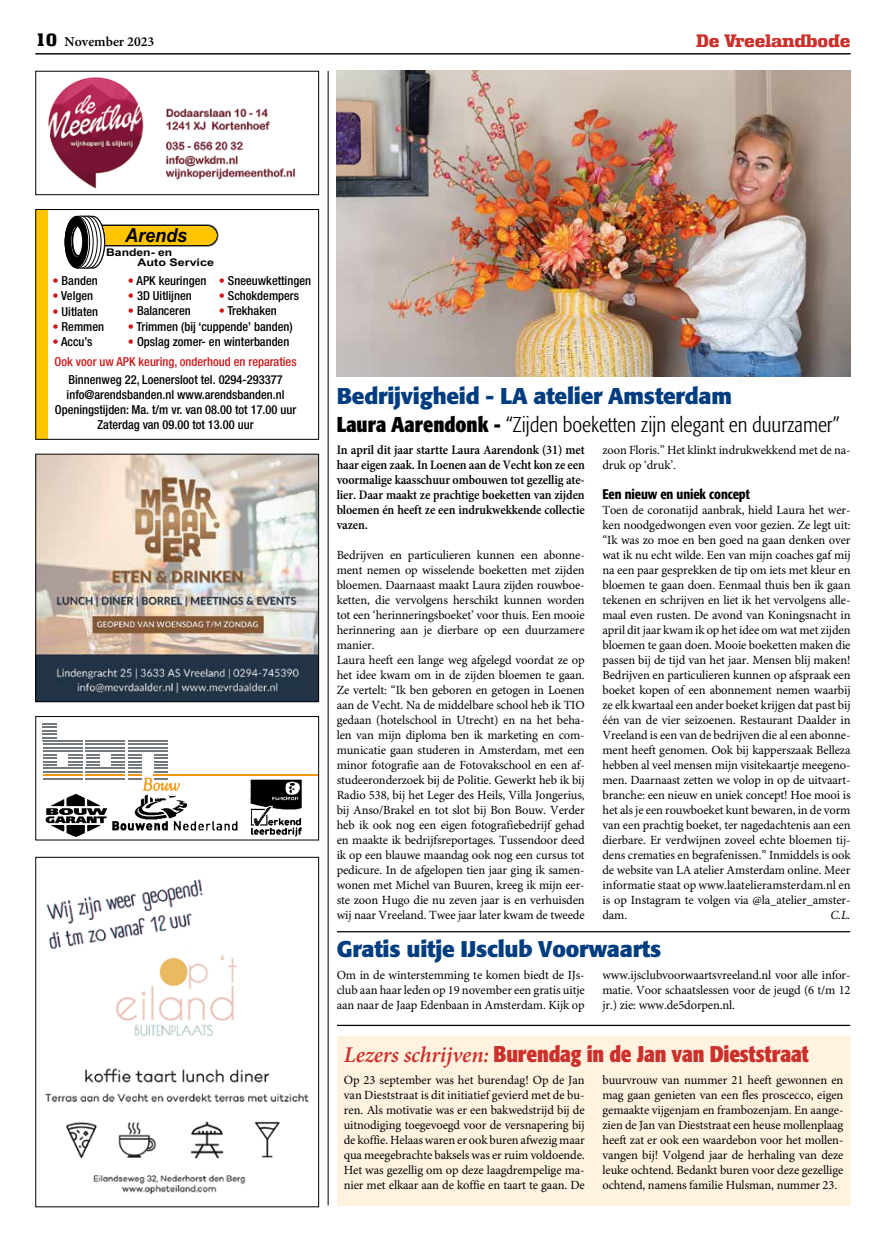
<style>
.page{position:relative;width:886px;height:1241px;background:#fff}
.page>*{position:absolute;margin:0;border:0;box-sizing:border-box;transform-origin:0 0}
.t1{font:700 22.5px "Formata";letter-spacing:-.01em;color:#003d80}
.t2{font:700 condensed 22.5px "Formata";letter-spacing:-.01em;color:#cc302b}
.t3{font:300 condensed 21.25px "Formata";color:#000}
.t4{font:italic 700 19.25px "Arial";color:#000;scale:.93 1}
.t5{font:800 17.5px "Enschede";color:#cc302b}
.t6{font:500 condensed 13.75px "Formata";letter-spacing:-.01em;color:#000}
.t7{font:600 13.75px "Minion Pro";color:#000}
.t8{font:600 condensed 13.12px/15px "Minion Pro";letter-spacing:-.01em;color:#000;text-align:justify}
.t9{font:12.5px/15px "Minion Pro";letter-spacing:-.01em;color:#000;text-align:justify}
.t10{font:italic 12.5px "Minion Pro";color:#000}
.t11{font:500 condensed 12.38px/15.1px "Helvetica Neue LT Std";color:#000;text-align:center}
.t12{font:500 condensed 12.38px "Helvetica Neue LT Std";color:#cd1719}
.t13{font:700 10.62px/9.8px "Arial";color:#000;scale:1.15 1}
.s1{font-family:"Enschede";font-weight:800;font-size:17.5px}
.s2{color:#cd1719}
.s3{font-weight:700}
.s4{font-family:"Minion Pro";font-weight:600;font-style:italic;font-stretch:normal}
</style>
<div class="page">
<hr style="left:35px;top:53px;width:815px;height:1px;background:#000">
<hr style="left:328px;top:71px;width:1px;height:1134px;background:#000">
<img style="left:48px;top:77px;width:247px;height:112px">
<div style="left:35px;top:71px;width:284px;height:124px;border:1px solid #000"></div>
<svg style="left:37px;top:211px;width:182px;height:226px"></svg>
<div style="left:35px;top:209px;width:284px;height:230px;border:1px solid #000"></div>
<img style="left:37px;top:456px;width:280px;height:244px">
<div style="left:35px;top:454px;width:284px;height:248px;border:1px solid #000"></div>
<img style="left:44px;top:879px;width:265px;height:315px">
<div style="left:35px;top:856px;width:284px;height:350px;border:1px solid #000"></div>
<img style="left:35px;top:767px;width:278px;height:74px">
<hr style="left:128px;top:740px;width:40px;height:1px;background:#73797c">
<hr style="left:86px;top:740px;width:39px;height:1px;background:#73797c">
<hr style="left:43px;top:740px;width:39px;height:1px;background:#73797c">
<svg style="left:43px;top:723px;width:14px;height:16px"></svg>
<hr style="left:86px;top:743px;width:39px;height:2px;background:#73797c">
<hr style="left:128px;top:743px;width:40px;height:2px;background:#73797c">
<hr style="left:43px;top:743px;width:39px;height:2px;background:#73797c">
<hr style="left:43px;top:747px;width:39px;height:1px;background:#73797c">
<hr style="left:128px;top:747px;width:40px;height:1px;background:#73797c">
<hr style="left:86px;top:747px;width:39px;height:1px;background:#73797c">
<hr style="left:43px;top:750px;width:39px;height:2px;background:#73797c">
<hr style="left:128px;top:750px;width:40px;height:2px;background:#73797c">
<hr style="left:86px;top:750px;width:39px;height:2px;background:#73797c">
<svg style="left:43px;top:754px;width:14px;height:11px"></svg>
<svg style="left:68px;top:754px;width:32px;height:11px"></svg>
<hr style="left:86px;top:767px;width:39px;height:2px;background:#73797c">
<hr style="left:43px;top:767px;width:39px;height:2px;background:#73797c">
<hr style="left:43px;top:770px;width:39px;height:2px;background:#73797c">
<hr style="left:86px;top:770px;width:39px;height:2px;background:#73797c">
<hr style="left:43px;top:774px;width:39px;height:2px;background:#f49712">
<hr style="left:43px;top:777px;width:39px;height:2px;background:#73797c">
<hr style="left:154px;top:774px;width:165px;height:2px;background:#f49712">
<hr style="left:86px;top:774px;width:39px;height:2px;background:#f49712">
<hr style="left:86px;top:777px;width:39px;height:2px;background:#73797c">
<svg style="left:111px;top:754px;width:69px;height:36px"></svg>
<div style="left:35px;top:716px;width:284px;height:124px;border:1px solid #000"></div>
<img style="left:337px;top:71px;width:513px;height:305px">
<hr style="left:337px;top:1024px;width:513px;height:1px;background:#000">
<div style="left:337px;top:1035px;width:513px;height:170px;background:#fff3e0"></div>
<hr style="left:337px;top:930px;width:513px;height:2px;background:#000">
<p class="t7" style="left:35px;top:33px;width:120px"><span class="s1">10</span> November 2023</p>
<h3 class="t5" style="left:696px;top:30px;width:156px">De Vreelandbode</h3>
<h3 class="t4" style="left:125px;top:223px;width:68px">Arends</h3>
<p class="t13" style="left:137px;top:248px;width:68px;text-indent:-31px">Banden- en<br>Auto Service</p>
<p class="t11" style="left:52px;top:273px;width:47px"><span class="s2">•</span> Banden</p>
<p class="t11" style="left:52px;top:288px;width:42px"><span class="s2">•</span> Velgen</p>
<p class="t11" style="left:52px;top:303px;width:47px"><span class="s2">•</span> Uitlaten</p>
<p class="t11" style="left:52px;top:318px;width:53px"><span class="s2">•</span> Remmen</p>
<p class="t11" style="left:52px;top:334px;width:41px"><span class="s2">•</span> Accu’s</p>
<p class="t11" style="left:219px;top:273px;width:94px"><span class="s2">•</span> Sneeuwkettingen</p>
<p class="t11" style="left:219px;top:288px;width:82px"><span class="s2">•</span> Schokdempers</p>
<p class="t11" style="left:219px;top:303px;width:59px"><span class="s2">•</span> Trekhaken</p>
<p class="t11" style="left:128px;top:273px;width:80px"><span class="s2">•</span> APK keuringen</p>
<p class="t11" style="left:128px;top:288px;width:65px"><span class="s2">•</span> 3D Uitlijnen</p>
<p class="t11" style="left:128px;top:303px;width:64px"><span class="s2">•</span> Balanceren</p>
<p class="t11" style="left:128px;top:318px;width:166px"><span class="s2">•</span> Trimmen (bij ‘cuppende’ banden)</p>
<p class="t11" style="left:128px;top:333px;width:163px"><span class="s2">•</span> Opslag zomer- en winterbanden</p>
<p class="t12" style="left:55px;top:354px;width:244px">Ook voor uw APK keuring, onderhoud en reparaties</p>
<p class="t11" style="left:55px;top:371px;width:243px">Binnenweg 22, Loenersloot tel. 0294-293377 info@arendsbanden.nl www.arendsbanden.nl Openingstijden: Ma. t/m vr. van 08.00 tot 17.00 uur Zaterdag van 09.00 tot 13.00 uur</p>
<h1 class="t1" style="left:337px;top:382px;width:397px">Bedrijvigheid - LA atelier Amsterdam</h1>
<h2 class="t3" style="left:337px;top:412px;width:505px"><span class="s3">Laura Aarendonk -</span> “Zijden boeketten zijn elegant en duurzamer”</h2>
<p class="t8" style="left:337px;top:443px;width:250px">In april dit jaar startte Laura Aarendonk (31) met haar eigen zaak. In Loenen aan de Vecht kon ze een voormalige kaasschuur ombouwen tot gezellig ate&shy;lier. Daar maakt ze prachtige boeketten van zijden bloemen én heeft ze een indrukwekkende collectie vazen.</p>
<p class="t9" style="left:337px;top:548px;width:250px;text-align:left">Bedrijven en particulieren kunnen een abonne&shy;ment nemen op wisselende boeketten met zijden bloemen. Daarnaast maakt Laura zijden rouwboe&shy;ketten, die vervolgens herschikt kunnen worden tot een ‘herinneringsboeket’ voor thuis. Een mooie herinnering aan je dierbare op een duurzamere manier.<br>Laura heeft een lange weg afgelegd voordat ze op het idee kwam om in de zijden bloemen te gaan.<br>Ze vertelt: “Ik ben geboren en getogen in Loenen aan de Vecht. Na de middelbare school heb ik TIO gedaan (hotelschool in Utrecht) en na het beha&shy;len van mijn diploma ben ik marketing en com&shy;municatie gaan studeren in Amsterdam, met een minor fotografie aan de Fotovakschool en een af&shy;studeeronderzoek bij de Politie. Gewerkt heb ik bij Radio 538, bij het Leger des Heils, Villa Jongerius, bij Anso/Brakel en tot slot bij Bon Bouw. Verder heb ik ook nog een eigen fotografiebedrijf gehad en maakte ik bedrijfsreportages. Tussendoor deed ik op een blauwe maandag ook nog een cursus tot pedicure. In de afgelopen tien jaar ging ik samen&shy;wonen met Michel van Buuren, kreeg ik mijn eer&shy;ste zoon Hugo die nu zeven jaar is en verhuisden wij naar Vreeland. Twee jaar later kwam de tweede</p>
<p class="t9" style="left:602px;top:443px;width:249px">zoon Floris.” Het klinkt indrukwekkend met de na&shy;druk op ‘druk’.</p>
<p class="t6" style="left:602px;top:485px;width:149px">Een nieuw en uniek concept</p>
<p class="t9" style="left:602px;top:503px;width:250px">Toen de coronatijd aanbrak, hield Laura het wer&shy;ken noodgedwongen even voor gezien. Ze legt uit: “Ik was zo moe en ben goed na gaan denken over wat ik nu echt wilde. Een van mijn coaches gaf mij na een paar gesprekken de tip om iets met kleur en bloemen te gaan doen. Eenmaal thuis ben ik gaan tekenen en schrijven en liet ik het vervolgens alle&shy;maal even rusten. De avond van Koningsnacht in april dit jaar kwam ik op het idee om wat met zijden bloemen te gaan doen. Mooie boeketten maken die passen bij de tijd van het jaar. Mensen blij maken!<br>Bedrijven en particulieren kunnen op afspraak een boeket kopen of een abonnement nemen waarbij ze elk kwartaal een ander boeket krijgen dat past bij één van de vier seizoenen. Restaurant Daalder in Vreeland is een van de bedrijven die al een abonne&shy;ment heeft genomen. Ook bij kapperszaak Belleza hebben al veel mensen mijn visitekaartje meegeno&shy;men. Daarnaast zetten we volop in op de uitvaart&shy;branche: een nieuw en uniek concept! Hoe mooi is het als je een rouwboeket kunt bewaren, in de vorm van een prachtig boeket, ter nagedachtenis aan een dierbare. Er verdwijnen zoveel echte bloemen tij&shy;dens crematies en begrafenissen.” Inmiddels is ook de website van LA atelier Amsterdam online. Meer informatie staat op www.laatelieramsterdam.nl en is op Instagram te volgen via @la_atelier_amster&shy;dam.</p>
<p class="t10" style="left:830px;top:907px;width:22px">C.L.</p>
<h1 class="t1" style="left:337px;top:934px;width:326px">Gratis uitje IJsclub Voorwaarts</h1>
<p class="t9" style="left:337px;top:968px;width:250px">Om in de winterstemming te komen biedt de IJs&shy;club aan haar leden op 19 november een gratis uitje aan naar de Jaap Edenbaan in Amsterdam. Kijk op</p>
<p class="t9" style="left:602px;top:968px;width:250px">www.ijsclubvoorwaartsvreeland.nl voor alle infor&shy;matie. Voor schaatslessen voor de jeugd (6 t/m 12 jr.) zie: www.de5dorpen.nl.</p>
<h1 class="t2" style="left:344px;top:1040px;width:467px"><span class="s4">Lezers schrijven:</span> Burendag in de Jan van Dieststraat</h1>
<p class="t9" style="left:344px;top:1073px;width:242px">Op 23 september was het burendag! Op de Jan van Dieststraat is dit initiatief gevierd met de bu&shy;ren. Als motivatie was er een bakwedstrijd bij de uitnodiging toegevoegd voor de versnapering bij de koffie. Helaas waren er ook buren afwezig maar qua meegebrachte baksels was er ruim voldoende.<br>Het was gezellig om op deze laagdrempelige ma&shy;nier met elkaar aan de koffie en taart te gaan. De</p>
<p class="t9" style="left:602px;top:1073px;width:242px">buurvrouw van nummer 21 heeft gewonnen en mag gaan genieten van een fles proscecco, eigen gemaakte vijgenjam en frambozenjam. En aange&shy;zien de Jan van Dieststraat een heuse mollenplaag heeft zat er ook een waardebon voor het mollen&shy;vangen bij! Volgend jaar de herhaling van deze leuke ochtend. Bedankt buren voor deze gezellige ochtend, namens familie Hulsman, nummer 23.</p>
</div>
